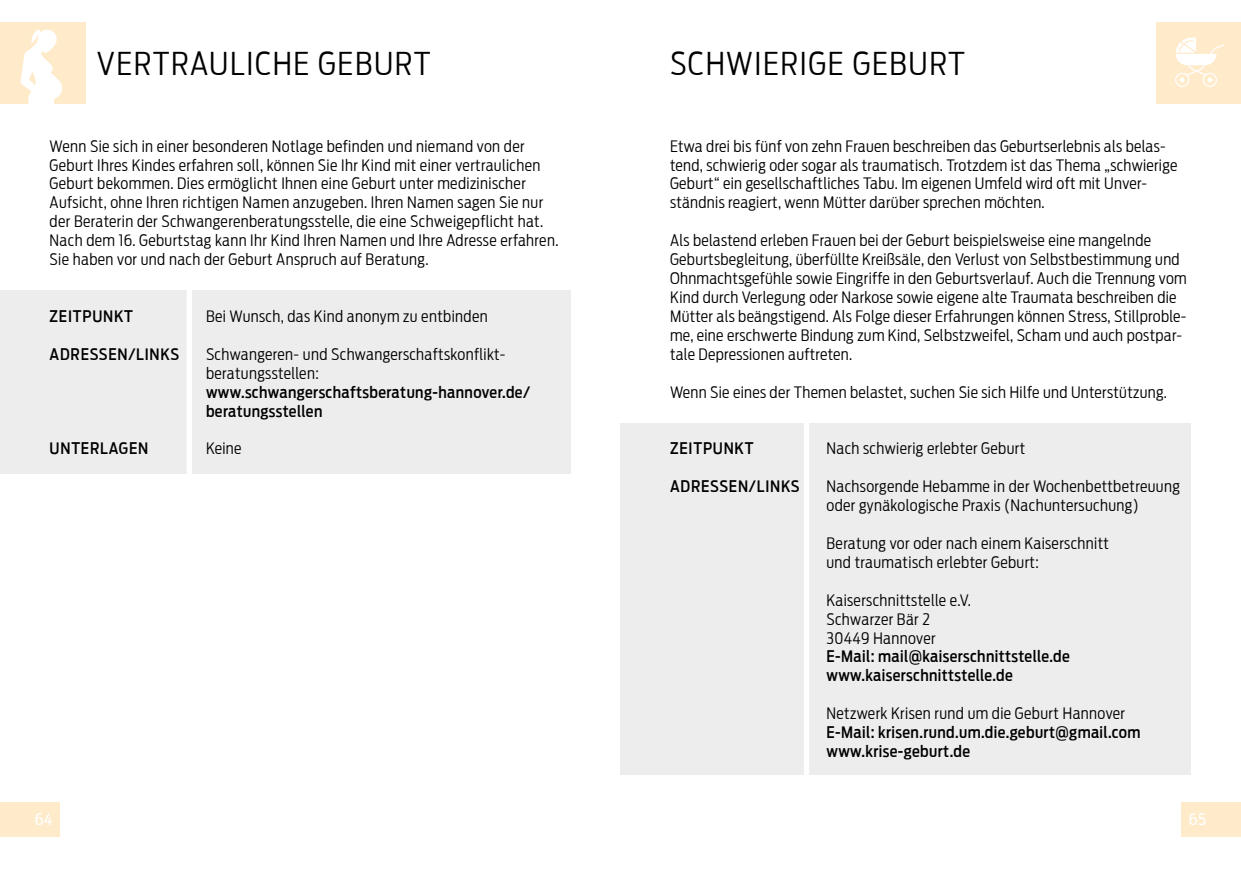
<style>
.page{position:relative;width:1241px;height:869px;background:#fff}
.page>*{position:absolute;margin:0;border:0;box-sizing:border-box;transform-origin:0 0}
.t1{font:300 31.5px "Antenna Cond";letter-spacing:.05em;color:#000}
.t2{font:300 15.75px/18.9px "Antenna Cond";letter-spacing:.02em;color:#000}
.t3{font:500 15.75px/18.9px "Antenna Cond";letter-spacing:.025em;color:#000}
.t4{font:500 15.75px "Antenna Cond";letter-spacing:.05em;color:#000}
.t5{font:15.75px "Antenna Cond";color:#fff}
</style>
<div class="page">
<div style="left:0;top:289px;width:570px;height:184px;background:#ededed"></div>
<div style="left:0;top:22px;width:86px;height:82px;background:#ffeaca"></div>
<svg style="left:20px;top:29px;width:42px;height:75px"></svg>
<div style="left:620px;top:423px;width:571px;height:351px;background:#ededed"></div>
<div style="left:1156px;top:22px;width:84px;height:82px;background:#ffeaca"></div>
<svg style="left:1175px;top:38px;width:49px;height:49px"></svg>
<div style="left:187px;top:282px;width:5px;height:205px;background:#fff"></div>
<div style="left:803px;top:420px;width:6px;height:369px;background:#fff"></div>
<div style="left:1181px;top:801px;width:59px;height:35px;background:#ffeaca"></div>
<div style="left:0;top:801px;width:60px;height:35px;background:#ffeaca"></div>
<h1 class="t1" style="left:97px;top:45px;width:335px">VERTRAULICHE GEBURT</h1>
<p class="t2" style="left:50px;top:136px;width:510px">Wenn Sie sich in einer besonderen Notlage befinden und niemand von der Geburt Ihres Kindes erfahren soll, können Sie Ihr Kind mit einer vertraulichen Geburt bekommen. Dies ermöglicht Ihnen eine Geburt unter medizinischer Aufsicht, ohne Ihren richtigen Namen anzugeben. Ihren Namen sagen Sie nur der Beraterin der Schwangerenberatungsstelle, die eine Schweigepflicht hat.<br>Nach dem 16. Geburtstag kann Ihr Kind Ihren Namen und Ihre Adresse erfahren.<br>Sie haben vor und nach der Geburt Anspruch auf Beratung.</p>
<p class="t4" style="left:50px;top:307px;width:85px">ZEITPUNKT</p>
<p class="t2" style="left:206px;top:306px;width:283px">Bei Wunsch, das Kind anonym zu entbinden</p>
<p class="t4" style="left:50px;top:344px;width:131px">ADRESSEN/LINKS</p>
<p class="t2" style="left:206px;top:344px;width:301px">Schwangeren- und Schwangerschaftskonflikt&shy;beratungsstellen:</p>
<p class="t3" style="left:206px;top:382px;width:325px">www.schwangerschaftsberatung-hannover.de/ beratungsstellen</p>
<p class="t4" style="left:50px;top:439px;width:100px">UNTERLAGEN</p>
<p class="t2" style="left:206px;top:439px;width:37px">Keine</p>
<h1 class="t1" style="left:670px;top:45px;width:296px">SCHWIERIGE GEBURT</h1>
<p class="t2" style="left:670px;top:136px;width:508px">Etwa drei bis fünf von zehn Frauen beschreiben das Geburtserlebnis als belas&shy;tend, schwierig oder sogar als traumatisch. Trotzdem ist das Thema „schwierige Geburt“ ein gesellschaftliches Tabu. Im eigenen Umfeld wird oft mit Unver&shy;ständnis reagiert, wenn Mütter darüber sprechen möchten.</p>
<p class="t2" style="left:670px;top:231px;width:518px">Als belastend erleben Frauen bei der Geburt beispielsweise eine mangelnde Geburtsbegleitung, überfüllte Kreißsäle, den Verlust von Selbstbestimmung und Ohnmachtsgefühle sowie Eingriffe in den Geburtsverlauf. Auch die Trennung vom Kind durch Verlegung oder Narkose sowie eigene alte Traumata beschreiben die Mütter als beängstigend. Als Folge dieser Erfahrungen können Stress, Stillproble&shy;me, eine erschwerte Bindung zum Kind, Selbstzweifel, Scham und auch postpar&shy;tale Depressionen auftreten.</p>
<p class="t2" style="left:670px;top:382px;width:498px">Wenn Sie eines der Themen belastet, suchen Sie sich Hilfe und Unterstützung.</p>
<p class="t4" style="left:670px;top:439px;width:85px">ZEITPUNKT</p>
<p class="t2" style="left:826px;top:439px;width:200px">Nach schwierig erlebter Geburt</p>
<p class="t4" style="left:670px;top:477px;width:131px">ADRESSEN/LINKS</p>
<p class="t2" style="left:826px;top:477px;width:355px">Nachsorgende Hebamme in der Wochenbettbetreuung oder gynäkologische Praxis (Nachuntersuchung)</p>
<p class="t2" style="left:826px;top:533px;width:284px">Beratung vor oder nach einem Kaiserschnitt und traumatisch erlebter Geburt:</p>
<p class="t2" style="left:826px;top:590px;width:146px">Kaiserschnittstelle e.V.<br>Schwarzer Bär 2<br>30449 Hannover</p>
<p class="t3" style="left:826px;top:647px;width:245px">E-Mail: mail@kaiserschnittstelle.de www.kaiserschnittstelle.de</p>
<p class="t2" style="left:826px;top:703px;width:300px">Netzwerk Krisen rund um die Geburt Hannover</p>
<p class="t3" style="left:826px;top:722px;width:315px">E-Mail: krisen.rund.um.die.geburt@gmail.com www.krise-geburt.de</p>
<p class="t5" style="left:35px;top:810px;width:19px">64</p>
<p class="t5" style="left:1188px;top:810px;width:19px">65</p>
</div>
